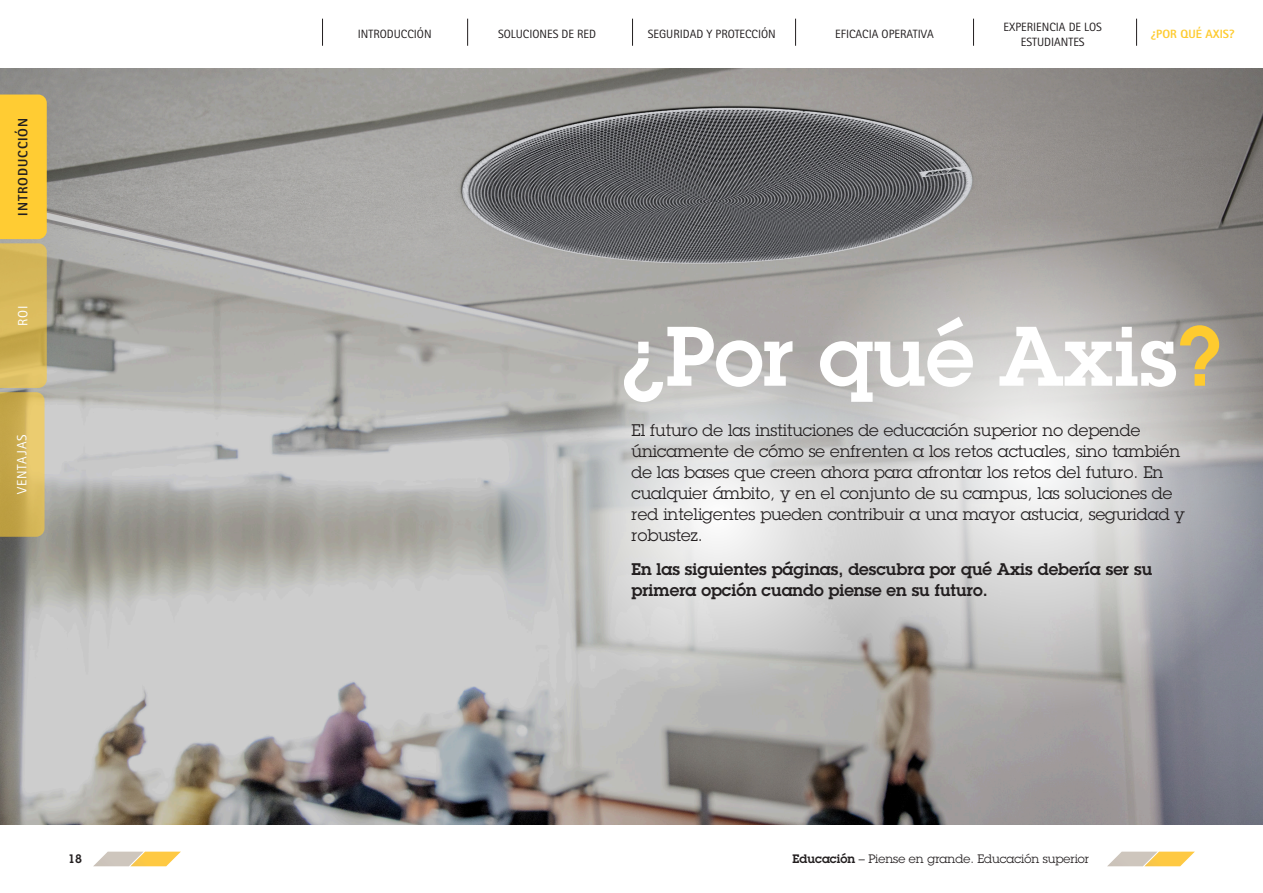
<style>
.page{position:relative;width:1263px;height:893px;background:#fff}
.page>*{position:absolute;margin:0;border:0;box-sizing:border-box;transform-origin:0 0}
.Headline{font:600 82.5px "Lubalin Graph ECG";color:#fff}
.Ingress{font:16.5px/21px "Lubalin Graph ECG";color:#231f20}
.Ingress-2{font:600 16.5px/21px "Lubalin Graph ECG";color:#231f20}
.Nav_pos_bold{font:800 13.5px "Rotis Sans Serif Pro";letter-spacing:.07em;color:#231f20}
.Nav_grey_reg{font:13.5px "Rotis Sans Serif Pro";letter-spacing:.07em;color:#fff}
.t1{font:12px/15px "Rotis Sans Serif Pro";color:#231f20;text-align:center}
.t2{font:12px "Lubalin Graph ECG";color:#231f20}
.t3{font:800 12px "Rotis Sans Serif Pro";color:#fecb2f}
.t4{font:600 12px "Lubalin Graph ECG";color:#231f20}
.s1{color:#fecb2f}
.s2{font-weight:600}
</style>
<div class="page">
<img style="left:0;top:68px;width:1263px;height:757px">
<svg style="left:536px;top:334px;width:362px;height:363px;background:#cfcfce"></svg>
<svg style="left:788px;top:217px;width:475px;height:495px;background:#b9b8b8"></svg>
<svg style="left:93px;top:852px;width:88px;height:14px"></svg>
<svg style="left:1107px;top:852px;width:88px;height:14px"></svg>
<svg style="left:0;top:95px;width:47px;height:442px;background:#dfbb4f"></svg>
<svg style="left:322px;top:19px;width:1px;height:27px"></svg>
<svg style="left:467px;top:19px;width:1px;height:27px"></svg>
<svg style="left:632px;top:19px;width:1px;height:27px"></svg>
<svg style="left:795px;top:19px;width:1px;height:27px"></svg>
<svg style="left:973px;top:19px;width:1px;height:27px"></svg>
<svg style="left:1136px;top:19px;width:1px;height:27px"></svg>
<p class="Nav_pos_bold" style="left:14px;top:216px;width:99px;rotate:-90deg">INTRODUCCIÓN</p>
<p class="Nav_grey_reg" style="left:15px;top:326px;width:22px;rotate:-90deg">ROI</p>
<p class="Nav_grey_reg" style="left:14px;top:494px;width:61px;rotate:-90deg">VENTAJAS</p>
<p class="t1" style="left:1003px;top:19px;width:100px">EXPERIENCIA DE LOS<br>ESTUDIANTES</p>
<p class="t1" style="left:358px;top:27px;width:75px">INTRODUCCIÓN</p>
<p class="t1" style="left:498px;top:27px;width:99px">SOLUCIONES DE RED</p>
<p class="t1" style="left:648px;top:27px;width:129px">SEGURIDAD Y PROTECCIÓN</p>
<p class="t1" style="left:835px;top:27px;width:100px">EFICACIA OPERATIVA</p>
<p class="t3" style="left:1151px;top:26px;width:85px">¿POR QUÉ AXIS?</p>
<p class="Headline" style="left:621px;top:302px;width:602px">¿Por qué Axis<span class="s1">?</span></p>
<p class="Ingress" style="left:631px;top:420px;width:555px">El futuro de las instituciones de educación superior no depende únicamente de cómo se enfrenten a los retos actuales, sino también de las bases que creen ahora para afrontar los retos del futuro. En cualquier ámbito, y en el conjunto de su campus, las soluciones de red inteligentes pueden contribuir a una mayor astucia, seguridad y robustez.</p>
<p class="Ingress-2" style="left:631px;top:559px;width:522px">En las siguientes páginas, descubra por qué Axis debería ser su primera opción cuando piense en su futuro.</p>
<p class="t4" style="left:68px;top:851px;width:15px">18</p>
<p class="t2" style="left:792px;top:851px;width:298px"><span class="s2">Educación</span> – Piense en grande. Educación superior</p>
</div>
